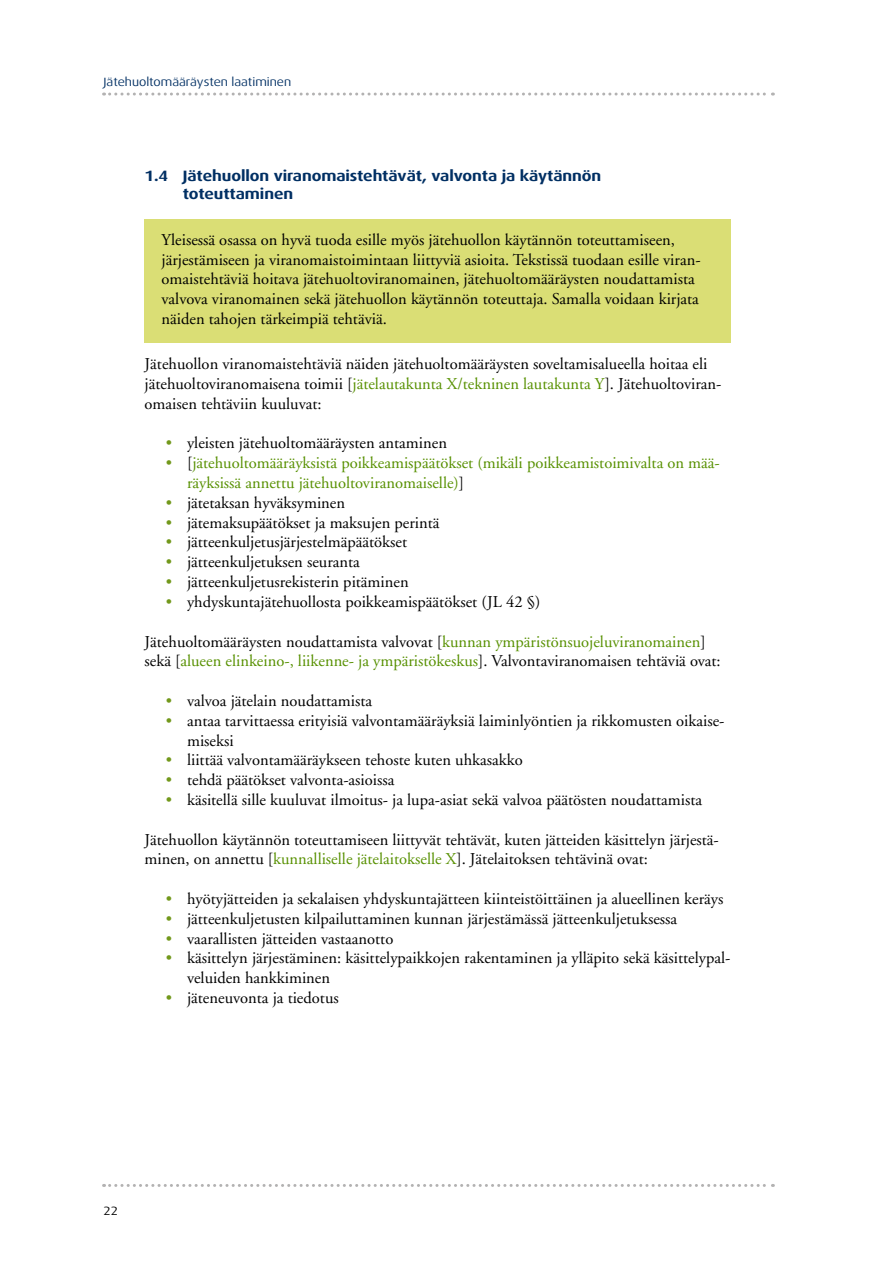
<style>
.page{position:relative;width:893px;height:1263px;background:#fff}
.page>*{position:absolute;margin:0;border:0;box-sizing:border-box;transform-origin:0 0}
.t1{font:16.5px/19.8px "Adobe Garamond";color:#000}
.t2{font:16.5px/19.8px "Adobe Garamond";color:#579000}
.t3{font:700 15px/18px "Dax Wide";letter-spacing:-.005em;color:#002f63}
.t4{font:12px "Dax Wide";color:#002f63}
.t5{font:12px "Dax Wide";color:#000}
.s1{color:#579000}
.s2{color:#72981b}
.s3{color:#000}
</style>
<div class="page">
<svg style="left:104px;top:93px;width:669px;height:3px"></svg>
<svg style="left:104px;top:1184px;width:669px;height:3px"></svg>
<div style="left:145px;top:219px;width:586px;height:123px;background:#dade75"></div>
<p class="t4" style="left:104px;top:75px;width:189px">Jätehuoltomääräysten laatiminen</p>
<p class="t3" style="left:183px;top:167px;width:420px;text-indent:-38px">1.4 Jätehuollon viranomaistehtävät, valvonta ja käytännön toteuttaminen</p>
<p class="t1" style="left:162px;top:230px;width:540px">Yleisessä osassa on hyvä tuoda esille myös jätehuollon käytännön toteuttamiseen, järjestämiseen ja viranomaistoimintaan liittyviä asioita. Tekstissä tuodaan esille viran&shy;omaistehtäviä hoitava jätehuoltoviranomainen, jätehuoltomääräysten noudattamista valvova viranomainen sekä jätehuollon käytännön toteuttaja. Samalla voidaan kirjata näiden tahojen tärkeimpiä tehtäviä.</p>
<p class="t1" style="left:145px;top:355px;width:578px">Jätehuollon viranomaistehtäviä näiden jätehuoltomääräysten soveltamisalueella hoitaa eli jätehuoltoviranomaisena toimii [<span class="s1">jätelautakunta X/tekninen lautakunta Y</span>]. Jätehuoltoviran&shy;omaisen tehtäviin kuuluvat:</p>
<p class="t1" style="left:166px;top:434px;width:283px"><span class="s2">•</span> yleisten jätehuoltomääräysten antaminen</p>
<p class="t2" style="left:187px;top:454px;width:534px;text-indent:-21px"><span class="s2">•</span> <span class="s3">[</span>jätehuoltomääräyksistä poikkeamispäätökset (mikäli poikkeamistoimivalta on mää&shy;räyksissä annettu jätehuoltoviranomaiselle)<span class="s3">]</span></p>
<p class="t1" style="left:166px;top:493px;width:181px"><span class="s2">•</span> jätetaksan hyväksyminen</p>
<p class="t1" style="left:166px;top:513px;width:275px"><span class="s2">•</span> jätemaksupäätökset ja maksujen perintä</p>
<p class="t1" style="left:166px;top:533px;width:243px"><span class="s2">•</span> jätteenkuljetusjärjestelmäpäätökset</p>
<p class="t1" style="left:166px;top:553px;width:196px"><span class="s2">•</span> jätteenkuljetuksen seuranta</p>
<p class="t1" style="left:166px;top:572px;width:244px"><span class="s2">•</span> jätteenkuljetusrekisterin pitäminen</p>
<p class="t1" style="left:166px;top:592px;width:376px"><span class="s2">•</span> yhdyskuntajätehuollosta poikkeamispäätökset (JL 42 §)</p>
<p class="t1" style="left:145px;top:632px;width:578px">Jätehuoltomääräysten noudattamista valvovat [<span class="s1">kunnan ympäristönsuojeluviranomainen</span>] sekä [<span class="s1">alueen elinkeino-, liikenne- ja ympäristökeskus</span>]. Valvontaviranomaisen tehtäviä ovat:</p>
<p class="t1" style="left:166px;top:691px;width:208px"><span class="s2">•</span> valvoa jätelain noudattamista</p>
<p class="t1" style="left:187px;top:711px;width:539px;text-indent:-21px"><span class="s2">•</span> antaa tarvittaessa erityisiä valvontamääräyksiä laiminlyöntien ja rikkomusten oikaise&shy;miseksi</p>
<p class="t1" style="left:166px;top:751px;width:358px"><span class="s2">•</span> liittää valvontamääräykseen tehoste kuten uhkasakko</p>
<p class="t1" style="left:166px;top:770px;width:230px"><span class="s2">•</span> tehdä päätökset valvonta-asioissa</p>
<p class="t1" style="left:166px;top:790px;width:538px"><span class="s2">•</span> käsitellä sille kuuluvat ilmoitus- ja lupa-asiat sekä valvoa päätösten noudattamista</p>
<p class="t1" style="left:145px;top:830px;width:576px">Jätehuollon käytännön toteuttamiseen liittyvät tehtävät, kuten jätteiden käsittelyn järjestä&shy;minen, on annettu [<span class="s1">kunnalliselle jätelaitokselle X</span>]. Jätelaitoksen tehtävinä ovat:</p>
<p class="t1" style="left:166px;top:889px;width:559px"><span class="s2">•</span> hyötyjätteiden ja sekalaisen yhdyskuntajätteen kiinteistöittäinen ja alueellinen keräys</p>
<p class="t1" style="left:166px;top:909px;width:513px"><span class="s2">•</span> jätteenkuljetusten kilpailuttaminen kunnan järjestämässä jätteenkuljetuksessa</p>
<p class="t1" style="left:166px;top:929px;width:229px"><span class="s2">•</span> vaarallisten jätteiden vastaanotto</p>
<p class="t1" style="left:187px;top:949px;width:545px;text-indent:-21px"><span class="s2">•</span> käsittelyn järjestäminen: käsittelypaikkojen rakentaminen ja ylläpito sekä käsittelypal&shy;veluiden hankkiminen</p>
<p class="t1" style="left:166px;top:988px;width:174px"><span class="s2">•</span> jäteneuvonta ja tiedotus</p>
<p class="t5" style="left:104px;top:1203px;width:16px">22</p>
</div>
